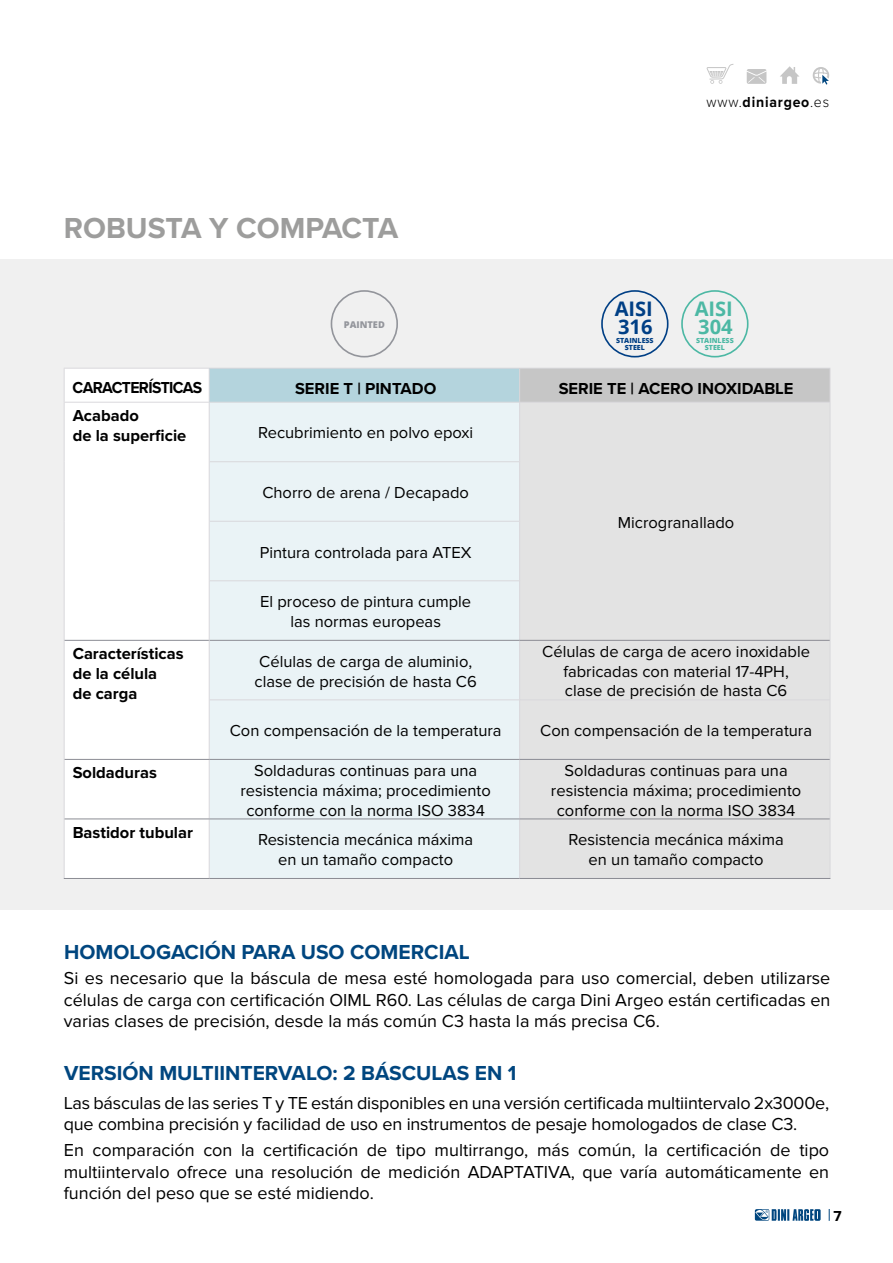
<style>
.page{position:relative;width:893px;height:1263px;background:#fff}
.page>*{position:absolute;margin:0;border:0;box-sizing:border-box;transform-origin:0 0}
.t1{font:700 30px "Proxima Nova";color:#9d9d9c}
.t2{font:700 21px "Proxima Nova";color:#00467f}
.t3{font:700 20.1px/17.4px "Open Sans";color:#4cb8a4}
.t4{font:700 20.1px/17.4px "Open Sans";color:#003f85}
.t5{font:18px/21.6px "Proxima Nova";color:#000}
.t6{font:16.5px/19.8px "Proxima Nova";color:#000;text-align:center}
.t7{font:700 16.5px/19.8px "Proxima Nova";color:#000}
.t8{font:700 16.5px "Proxima Nova";color:#000;scale:.95 1}
.t9{font:700 15px "Proxima Nova";letter-spacing:.055em;color:#000;scale:.94 1}
.t10{font:700 15px "Proxima Nova";letter-spacing:.055em;color:#000}
.t11{font:800 9.3px "Open Sans";color:#93959b}
.t12{font:800 7.05px/7.2px "Open Sans";color:#4cb8a4;text-align:center}
.t13{font:800 7.05px/7.2px "Open Sans";color:#003f85;text-align:center}
.s1{font-weight:300}
</style>
<div class="page">
<svg style="left:829px;top:1209px;width:1px;height:12px"></svg>
<svg style="left:755px;top:1209px;width:66px;height:12px"></svg>
<svg style="left:813px;top:67px;width:16px;height:18px"></svg>
<svg style="left:780px;top:66px;width:19px;height:18px"></svg>
<svg style="left:747px;top:69px;width:19px;height:15px"></svg>
<svg style="left:707px;top:64px;width:27px;height:20px"></svg>
<div style="left:0;top:259px;width:893px;height:651px;background:#f0f0f0"></div>
<div style="left:65px;top:369px;width:144px;height:509px;background:#fff"></div>
<div style="left:209px;top:368px;width:311px;height:34px;background:#b4d4dd"></div>
<div style="left:520px;top:368px;width:310px;height:34px;background:#c6c6c6"></div>
<svg style="left:210px;top:581px;width:309px;height:239px"></svg>
<div style="left:520px;top:403px;width:310px;height:475px;background:#e3e3e3"></div>
<hr style="left:64px;top:369px;width:1px;height:33px;background:#d9d8dc">
<hr style="left:64px;top:403px;width:1px;height:59px;background:#d9d8dc">
<hr style="left:64px;top:462px;width:1px;height:59px;background:#d9d8dc">
<hr style="left:210px;top:461px;width:309px;height:1px;background:#d9d8dc">
<hr style="left:64px;top:521px;width:1px;height:60px;background:#d9d8dc">
<hr style="left:210px;top:521px;width:309px;height:1px;background:#d9d8dc">
<hr style="left:64px;top:581px;width:1px;height:59px;background:#d9d8dc">
<hr style="left:210px;top:580px;width:309px;height:1px;background:#d9d8dc">
<hr style="left:64px;top:640px;width:1px;height:60px;background:#d9d8dc">
<hr style="left:64px;top:700px;width:1px;height:59px;background:#d9d8dc">
<hr style="left:210px;top:699px;width:309px;height:1px;background:#d9d8dc">
<hr style="left:520px;top:699px;width:310px;height:1px;background:#d9d8dc">
<hr style="left:64px;top:759px;width:1px;height:60px;background:#d9d8dc">
<hr style="left:64px;top:819px;width:1px;height:59px;background:#d9d8dc">
<hr style="left:209px;top:369px;width:1px;height:33px;background:#d9d8dc">
<hr style="left:519px;top:369px;width:1px;height:33px;background:#d9d8dc">
<hr style="left:830px;top:369px;width:1px;height:33px;background:#d9d8dc">
<hr style="left:209px;top:403px;width:1px;height:59px;background:#d9d8dc">
<hr style="left:519px;top:403px;width:1px;height:59px;background:#d9d8dc">
<hr style="left:830px;top:402px;width:1px;height:60px;background:#d9d8dc">
<hr style="left:209px;top:462px;width:1px;height:59px;background:#d9d8dc">
<hr style="left:519px;top:462px;width:1px;height:59px;background:#d9d8dc">
<hr style="left:830px;top:462px;width:1px;height:59px;background:#d9d8dc">
<hr style="left:209px;top:521px;width:1px;height:60px;background:#d9d8dc">
<hr style="left:519px;top:521px;width:1px;height:60px;background:#d9d8dc">
<hr style="left:830px;top:521px;width:1px;height:60px;background:#d9d8dc">
<hr style="left:209px;top:581px;width:1px;height:59px;background:#d9d8dc">
<hr style="left:519px;top:581px;width:1px;height:59px;background:#d9d8dc">
<hr style="left:830px;top:581px;width:1px;height:59px;background:#d9d8dc">
<hr style="left:209px;top:640px;width:1px;height:60px;background:#d9d8dc">
<hr style="left:519px;top:641px;width:1px;height:59px;background:#d9d8dc">
<hr style="left:830px;top:640px;width:1px;height:60px;background:#d9d8dc">
<hr style="left:209px;top:700px;width:1px;height:59px;background:#d9d8dc">
<hr style="left:519px;top:700px;width:1px;height:59px;background:#d9d8dc">
<hr style="left:830px;top:700px;width:1px;height:59px;background:#d9d8dc">
<hr style="left:209px;top:760px;width:1px;height:58px;background:#d9d8dc">
<hr style="left:519px;top:760px;width:1px;height:58px;background:#d9d8dc">
<hr style="left:830px;top:759px;width:1px;height:60px;background:#d9d8dc">
<hr style="left:209px;top:819px;width:1px;height:59px;background:#d9d8dc">
<hr style="left:519px;top:819px;width:1px;height:59px;background:#d9d8dc">
<hr style="left:830px;top:819px;width:1px;height:59px;background:#d9d8dc">
<hr style="left:65px;top:759px;width:144px;height:1px;background:#8b8c94">
<hr style="left:65px;top:818px;width:144px;height:1px;background:#8b8c94">
<hr style="left:209px;top:818px;width:311px;height:1px;background:#8b8c94">
<hr style="left:520px;top:818px;width:310px;height:1px;background:#8b8c94">
<hr style="left:209px;top:878px;width:311px;height:1px;background:#8b8c94">
<hr style="left:520px;top:878px;width:310px;height:1px;background:#8b8c94">
<hr style="left:210px;top:640px;width:310px;height:1px;background:#8b8c94">
<hr style="left:520px;top:640px;width:310px;height:1px;background:#8b8c94">
<hr style="left:65px;top:640px;width:144px;height:1px;background:#8b8c94">
<hr style="left:209px;top:759px;width:311px;height:1px;background:#8b8c94">
<hr style="left:520px;top:759px;width:310px;height:1px;background:#8b8c94">
<hr style="left:64px;top:878px;width:145px;height:1px;background:#8b8c94">
<hr style="left:64px;top:368px;width:145px;height:1px;background:#d9d8dc">
<hr style="left:209px;top:368px;width:311px;height:1px;background:#d9d8dc">
<hr style="left:520px;top:368px;width:310px;height:1px;background:#d9d8dc">
<hr style="left:64px;top:402px;width:145px;height:1px;background:#d9d8dc">
<hr style="left:209px;top:402px;width:311px;height:1px;background:#d9d8dc">
<hr style="left:520px;top:402px;width:310px;height:1px;background:#d9d8dc">
<div style="left:331px;top:290px;width:67px;height:67px;border:2px solid #93959b;border-radius:50%"></div>
<div style="left:681px;top:290px;width:67px;height:67px;border:2px solid #4cb8a4;border-radius:50%"></div>
<div style="left:601px;top:290px;width:67px;height:67px;border:2px solid #003f85;border-radius:50%"></div>
<h1 class="t1" style="left:64px;top:206px;width:195px">RobustA y compac</h1>
<h1 class="t1" style="left:362px;top:206px;width:38px">tA</h1>
<p class="t11" style="left:344px;top:317px;width:43px">PAINTED</p>
<p class="t9" style="left:707px;top:90px;width:132px"><span class="s1">www.</span>diniargeo<span class="s1">.es</span></p>
<p class="t4" style="left:615px;top:300px;width:40px">AISI<br>316</p>
<p class="t13" style="left:616px;top:336px;width:39px">STAINLESS<br>STEEL</p>
<p class="t3" style="left:695px;top:300px;width:40px">AISI<br>304</p>
<p class="t12" style="left:696px;top:336px;width:39px">STAINLESS<br>STEEL</p>
<p class="t8" style="left:73px;top:375px;width:22px">Carac</p>
<p class="t8" style="left:122px;top:375px;width:18px">terís</p>
<p class="t8" style="left:161px;top:375px;width:19px">ticas</p>
<p class="t7" style="left:295px;top:378px;width:143px">SERIE T | PINTADO</p>
<p class="t7" style="left:559px;top:378px;width:236px">SERIE TE | ACERO INOXIDABLE</p>
<p class="t7" style="left:73px;top:405px;width:115px">Acabado<br>de la superficie</p>
<p class="t6" style="left:258px;top:423px;width:216px">Recubrimiento en polvo epoxi</p>
<p class="t6" style="left:262px;top:483px;width:208px">Chorro de arena / Decapado</p>
<p class="t6" style="left:260px;top:542px;width:213px">Pintura controlada para ATEX</p>
<p class="t6" style="left:260px;top:592px;width:213px">El proceso de pintura cumple las normas europeas</p>
<p class="t6" style="left:618px;top:513px;width:118px">Microgranallado</p>
<p class="t7" style="left:73px;top:644px;width:112px">Características de la célula<br>de carga</p>
<p class="t6" style="left:255px;top:652px;width:224px;text-align:left">Células de carga de aluminio, clase de precisión de hasta C6</p>
<p class="t6" style="left:542px;top:642px;width:269px">Células de carga de acero inoxidable fabricadas con material 17-4PH,<br>clase de precisión de hasta C6</p>
<p class="t6" style="left:230px;top:721px;width:273px">Con compensación de la temperatura</p>
<p class="t6" style="left:540px;top:721px;width:273px">Con compensación de la temperatura</p>
<p class="t7" style="left:73px;top:763px;width:86px">Soldaduras</p>
<p class="t6" style="left:240px;top:761px;width:252px">Soldaduras continuas para una resistencia máxima; procedimiento conforme con la norma ISO 3834</p>
<p class="t6" style="left:551px;top:761px;width:252px">Soldaduras continuas para una resistencia máxima; procedimiento conforme con la norma ISO 3834</p>
<p class="t7" style="left:73px;top:822px;width:122px">Bastidor tubular</p>
<p class="t6" style="left:258px;top:830px;width:217px">Resistencia mecánica máxima en un tamaño compacto</p>
<p class="t6" style="left:568px;top:830px;width:217px">Resistencia mecánica máxima en un tamaño compacto</p>
<p class="t2" style="left:64px;top:936px;width:407px">HOMOLOGACIÓN PARA USO COMERCIAL</p>
<p class="t5" style="left:64px;top:968px;width:768px;text-align:justify">Si es necesario que la báscula de mesa esté homologada para uso comercial, deben utilizarse células de carga con certificación OIML R60. Las células de carga Dini Argeo están certificadas en varias clases de precisión, desde la más común C3 hasta la más precisa C6.</p>
<p class="t2" style="left:64px;top:1057px;width:454px">VERSIÓN MULTIINTERVALO: 2 BÁSCULAS EN 1</p>
<p class="t5" style="left:64px;top:1092px;width:767px">Las básculas de las series T y TE están disponibles en una versión certificada multiintervalo 2x3000e, que combina precisión y facilidad de uso en instrumentos de pesaje homologados de clase C3.</p>
<p class="t5" style="left:64px;top:1139px;width:767px">En comparación con la certificación de tipo multirrango, más común, la certificación de tipo multiintervalo ofrece una resolución de medición adaptati</p>
<p class="t5" style="left:548px;top:1161px;width:282px">va, que varía automáticamente en</p>
<p class="t5" style="left:64px;top:1183px;width:312px">función del peso que se esté midiendo.</p>
<p class="t10" style="left:833px;top:1204px;width:10px">7</p>
</div>
